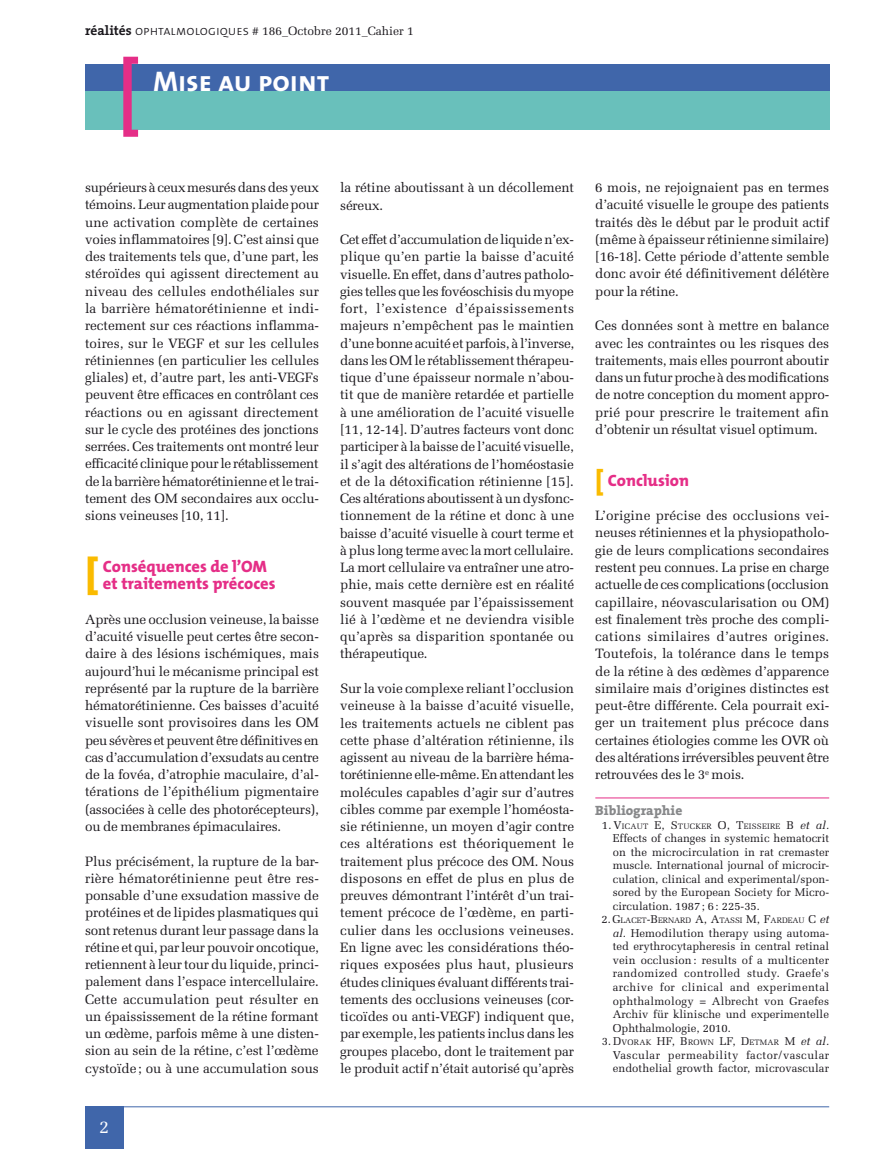
<style>
.page{position:relative;width:893px;height:1149px;background:#fff}
.page>*{position:absolute;margin:0;border:0;box-sizing:border-box;transform-origin:0 0}
.t1{font:800 39px "The Mix";color:#fabb00;scale:1.1 1}
.t2{font:28.5px "The Sans Bold Caps";color:#fff}
.t3{font:18px "Melior";color:#fff}
.t4{font:800 16.5px/17.2px "The Mix";color:#e52e87}
.t5{font:13.5px/17.2px "Melior";letter-spacing:-.015em;color:#1a171c;text-align:justify}
.t6{font:800 13.5px "The Serif";color:#87888a}
.t7{font:12px "Melior";color:#1a171c}
.t8{font:11.25px/13.5px "Melior";letter-spacing:.005em;color:#1a171c;text-align:justify}
.t9{font:7.8px "Melior";letter-spacing:.03em;color:#1a171c}
.t10{font:7.8px "Melior";color:#1a171c}
.s1{font-family:"The Serif";font-weight:700;font-size:13.5px}
.s2{font-family:"The Sans Light Caps";font-size:13.5px}
.s3{font-size:27px;color:#fabb00}
.s4{font-size:11.25px;color:#fff}
.s5{font-size:11.25px}
.s6{font-size:7.8px}
.s7{font-style:inherit}
.s8{font-style:italic}
.s9{font-style:italic;font-size:11.25px}
</style>
<div class="page">
<div style="left:85px;top:64px;width:744px;height:27px;background:#4066aa"></div>
<div style="left:85px;top:91px;width:744px;height:39px;background:#69c0bb"></div>
<svg style="left:123px;top:57px;width:15px;height:80px"></svg>
<div style="left:85px;top:1106px;width:38px;height:42px;background:#4066aa"></div>
<hr style="left:85px;top:1106px;width:744px;height:1px;background:#4066aa">
<hr style="left:595px;top:797px;width:234px;height:1px;background:#e52e87">
<p class="t7" style="left:85px;top:24px;width:330px"><span class="s1">réalités</span> <span class="s2">ophtalmologiques</span> # 186_Octobre 2011_Cahier 1</p>
<h2 class="t2" style="left:153px;top:58px;width:178px">Mise au point</h2>
<p class="t5" style="left:85px;top:179px;width:235px">supérieurs à ceux mesurés dans des yeux témoins. Leur augmentation plaide pour une activation complète de certaines voies inflammatoires [9]. C’est ainsi que des traitements tels que, d’une part, les stéroïdes qui agissent directement au niveau des cellules endothéliales sur la barrière hématorétinienne et indi&shy;rectement sur ces réactions inflamma&shy;toires, sur le VEGF et sur les cellules rétiniennes (en particulier les cellules gliales) et, d’autre part, les anti-VEGFs peuvent être efficaces en contrôlant ces réactions ou en agissant directement sur le cycle des protéines des jonctions serrées. Ces traitements ont montré leur efficacité clinique pour le rétablissement de la barrière hématorétinienne et le trai&shy;tement des OM secondaires aux occlu&shy;sions veineuses [10, 11].</p>
<h1 class="t1" style="left:85px;top:540px;width:14px">[</h1>
<p class="t4" style="left:103px;top:557px;width:174px">Conséquences de l’OM et traitements précoces</p>
<p class="t5" style="left:85px;top:610px;width:236px">Après une occlusion veineuse, la baisse d’acuité visuelle peut certes être secon&shy;daire à des lésions ischémiques, mais aujourd’hui le mécanisme principal est représenté par la rupture de la barrière hématorétinienne. Ces baisses d’acuité visuelle sont provisoires dans les OM peu sévères et peuvent être définitives en cas d’accumulation d’exsudats au centre de la fovéa, d’atrophie maculaire, d’al&shy;térations de l’épithélium pigmentaire (associées à celle des photorécepteurs), ou de membranes épimaculaires.</p>
<p class="t5" style="left:85px;top:852px;width:235px">Plus précisément, la rupture de la bar&shy;rière hématorétinienne peut être res&shy;ponsable d’une exsudation massive de protéines et de lipides plasmatiques qui sont retenus durant leur passage dans la rétine et qui, par leur pouvoir oncotique, retiennent à leur tour du liquide, princi&shy;palement dans l’espace intercellulaire.<br>Cette accumulation peut résulter en un épaississement de la rétine formant un œdème, parfois même à une disten&shy;sion au sein de la rétine, c’est l’œdème cystoïde; ou à une accumulation sous</p>
<h3 class="t3" style="left:99px;top:1115px;width:12px">2</h3>
<p class="t5" style="left:340px;top:179px;width:235px">la rétine aboutissant à un décollement séreux.</p>
<p class="t5" style="left:340px;top:231px;width:236px">Cet effet d’accumulation de liquide n’ex&shy;plique qu’en partie la baisse d’acuité visuelle. En effet, dans d’autres patholo&shy;gies telles que les fovéoschisis du myope fort, l’existence d’épaississements majeurs n’empêchent pas le maintien d’une bonne acuité et parfois, à l’inverse, dans les OM le rétablissement thérapeu&shy;tique d’une épaisseur normale n’abou&shy;tit que de manière retardée et partielle à une amélioration de l’acuité visuelle [11, 12-14]. D’autres facteurs vont donc participer à la baisse de l’acuité visuelle, il s’agit des altérations de l’homéostasie et de la détoxification rétinienne [15].<br>Ces altérations aboutissent à un dysfonc&shy;tionnement de la rétine et donc à une baisse d’acuité visuelle à court terme et à plus long terme avec la mort cellulaire.<br>La mort cellulaire va entraîner une atro&shy;phie, mais cette dernière est en réalité souvent masquée par l’épaississement lié à l’œdème et ne deviendra visible qu’après sa disparition spontanée ou thérapeutique.</p>
<p class="t5" style="left:340px;top:679px;width:236px">Sur la voie complexe reliant l’occlusion veineuse à la baisse d’acuité visuelle, les traitements actuels ne ciblent pas cette phase d’altération rétinienne, ils agissent au niveau de la barrière héma&shy;torétinienne elle-même. En attendant les molécules capables d’agir sur d’autres cibles comme par exemple l’homéosta&shy;sie rétinienne, un moyen d’agir contre ces altérations est théoriquement le traitement plus précoce des OM. Nous disposons en effet de plus en plus de preuves démontrant l’intérêt d’un trai&shy;tement précoce de l’œdème, en parti&shy;culier dans les occlusions veineuses.<br>En ligne avec les considérations théo&shy;riques exposées plus haut, plusieurs études cliniques évaluant différents trai&shy;tements des occlusions veineuses (cor&shy;ticoïdes ou anti-VEGF) indiquent que, par exemple, les patients inclus dans les groupes placebo, dont le traitement par le produit actif n’était autorisé qu’après</p>
<p class="t5" style="left:595px;top:179px;width:235px">6 mois, ne rejoignaient pas en termes d’acuité visuelle le groupe des patients traités dès le début par le produit actif (même à épaisseur rétinienne similaire) [16-18]. Cette période d’attente semble donc avoir été définitivement délétère pour la rétine.</p>
<p class="t5" style="left:595px;top:317px;width:235px">Ces données sont à mettre en balance avec les contraintes ou les risques des traitements, mais elles pourront aboutir dans un futur proche à des modifications de notre conception du moment appro&shy;prié pour prescrire le traitement afin d’obtenir un résultat visuel optimum.</p>
<p class="t4" style="left:595px;top:471px;width:95px"><span class="s3">[</span> Conclusion</p>
<p class="t5" style="left:595px;top:507px;width:235px">L’origine précise des occlusions vei&shy;neuses rétiniennes et la physiopatholo&shy;gie de leurs complications secondaires restent peu connues. La prise en charge actuelle de ces complications (occlusion capillaire, néovascularisation ou OM) est finalement très proche des compli&shy;cations similaires d’autres origines.<br>Toutefois, la tolérance dans le temps de la rétine à des œdèmes d’apparence similaire mais d’origines distinctes est peut-être différente. Cela pourrait exi&shy;ger un traitement plus précoce dans certaines étiologies comme les OVR où des altérations irréversibles peuvent être retrouvées des le 3<sup>e</sup> mois.</p>
<p class="t6" style="left:595px;top:799px;width:89px">Bibliographie</p>
<p class="t9" style="left:595px;top:821px;width:163px"><span class="s4">0</span><span class="s5">1.</span> <span class="s5">V</span>ICAUT <span class="s5">E, S</span>TUCKER <span class="s5">O, T</span>EISSE</p>
<p class="t8" style="left:613px;top:818px;width:218px;text-indent:154px"><span class="s6">IRE</span> <span class="s7">B</span> <span class="s8">et al.<br></span>Effects of changes in systemic hematocrit on the microcirculation in rat cremaster muscle. International journal of microcir&shy;culation, clinical and experimental/spon&shy;sored by the European Society for Micro&shy;circulation. 1987; 6: 225-35.</p>
<p class="t10" style="left:595px;top:915px;width:235px"><span class="s4">0</span><span class="s5">2.</span><span class="s5">G</span>LACET<span class="s5">-B</span>ERNARD <span class="s5">A, A</span>TASSI <span class="s5">M, F</span>ARDEAU <span class="s5">C</span> <span class="s9">et</span></p>
<p class="t8" style="left:613px;top:926px;width:218px"><span class="s8">al.</span> Hemodilution therapy using automa&shy;ted erythrocytapheresis in central retinal vein occlusion : results of a multicenter randomized controlled study. Graefe's archive for clinical and experimental ophthalmology = Albrecht von Graefes Archiv für klinische und experimentelle Ophthalmologie, 2010.</p>
<p class="t9" style="left:595px;top:1037px;width:235px"><span class="s4">0</span><span class="s5">3.</span> <span class="s5">D</span>VORAK <span class="s5">HF, B</span>ROWN <span class="s5">LF, D</span>ETMAR <span class="s5">M</span> <span class="s9">et al.</span></p>
<p class="t8" style="left:613px;top:1047px;width:218px">Vascular permeability factor/vascular endothelial growth factor, microvascular</p>
</div>
